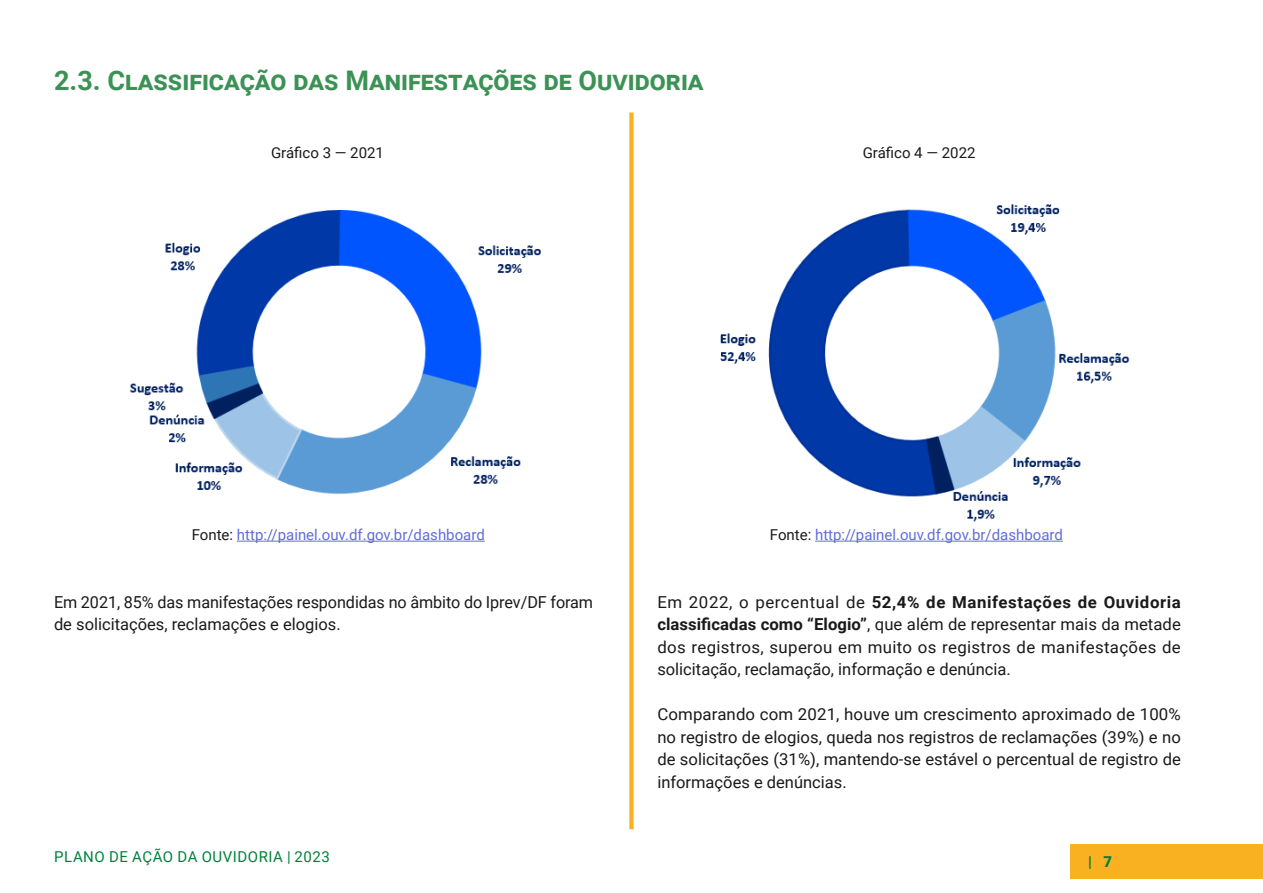
<style>
.page{position:relative;width:1263px;height:893px;background:#fff}
.page>*{position:absolute;margin:0;border:0;box-sizing:border-box;transform-origin:0 0}
.t1{font:700 27px "Roboto";color:#3c9255}
.t2{font:16.5px/22.5px "Roboto";color:#1a1a1a;text-align:justify}
.t3{font:15px "Roboto";color:#616cda}
.t4{font:15px "Roboto";letter-spacing:.035em;color:#00813b}
.t5{font:15px "Roboto";color:#1a1a1a}
.t6{font:900 15px "Roboto";color:#00813b}
.s1{color:#1a1a1a}
.s2{font-weight:700}
</style>
<div class="page">
<div style="left:1070px;top:844px;width:193px;height:34px;background:#f9b122"></div>
<hr style="left:237px;top:541px;width:248px;height:1px;background:#616cda">
<hr style="left:815px;top:541px;width:248px;height:1px;background:#616cda">
<div style="left:629px;top:113px;width:5px;height:716px;background:#f9b122"></div>
<img style="left:130px;top:210px;width:411px;height:285px">
<img style="left:720px;top:204px;width:410px;height:317px">
<h1 class="t1" style="left:54px;top:61px;width:650px">2.3. Classificação das Manifestações de Ouvidoria</h1>
<p class="t5" style="left:271px;top:142px;width:114px">Gráfico 3 — 2021</p>
<p class="t5" style="left:863px;top:142px;width:114px">Gráfico 4 — 2022</p>
<p class="t3" style="left:192px;top:524px;width:294px"><span class="s1">Fonte:</span> http://painel.ouv.df.gov.br/dashboard</p>
<p class="t3" style="left:770px;top:524px;width:294px"><span class="s1">Fonte:</span> http://painel.ouv.df.gov.br/dashboard</p>
<p class="t2" style="left:54px;top:590px;width:541px">Em 2021, 85% das manifestações respondidas no âmbito do Iprev/DF foram de solicitações, reclamações e elogios.</p>
<p class="t2" style="left:657px;top:590px;width:525px">Em 2022, o percentual de <span class="s2">52,4% de Manifestações de Ouvidoria classificadas como “Elogio”</span>, que além de representar mais da metade dos registros, superou em muito os registros de manifestações de solicitação, reclamação, informação e denúncia.</p>
<p class="t2" style="left:657px;top:702px;width:525px">Comparando com 2021, houve um crescimento aproximado de 100% no registro de elogios, queda nos registros de reclamações (39%) e no de solicitações (31%), mantendo-se estável o percentual de registro de informações e denúncias.</p>
<p class="t4" style="left:54px;top:846px;width:277px">PLANO DE AÇÃO DA OUVIDORIA | 2023</p>
<p class="t6" style="left:1088px;top:851px;width:25px">| 7</p>
</div>
